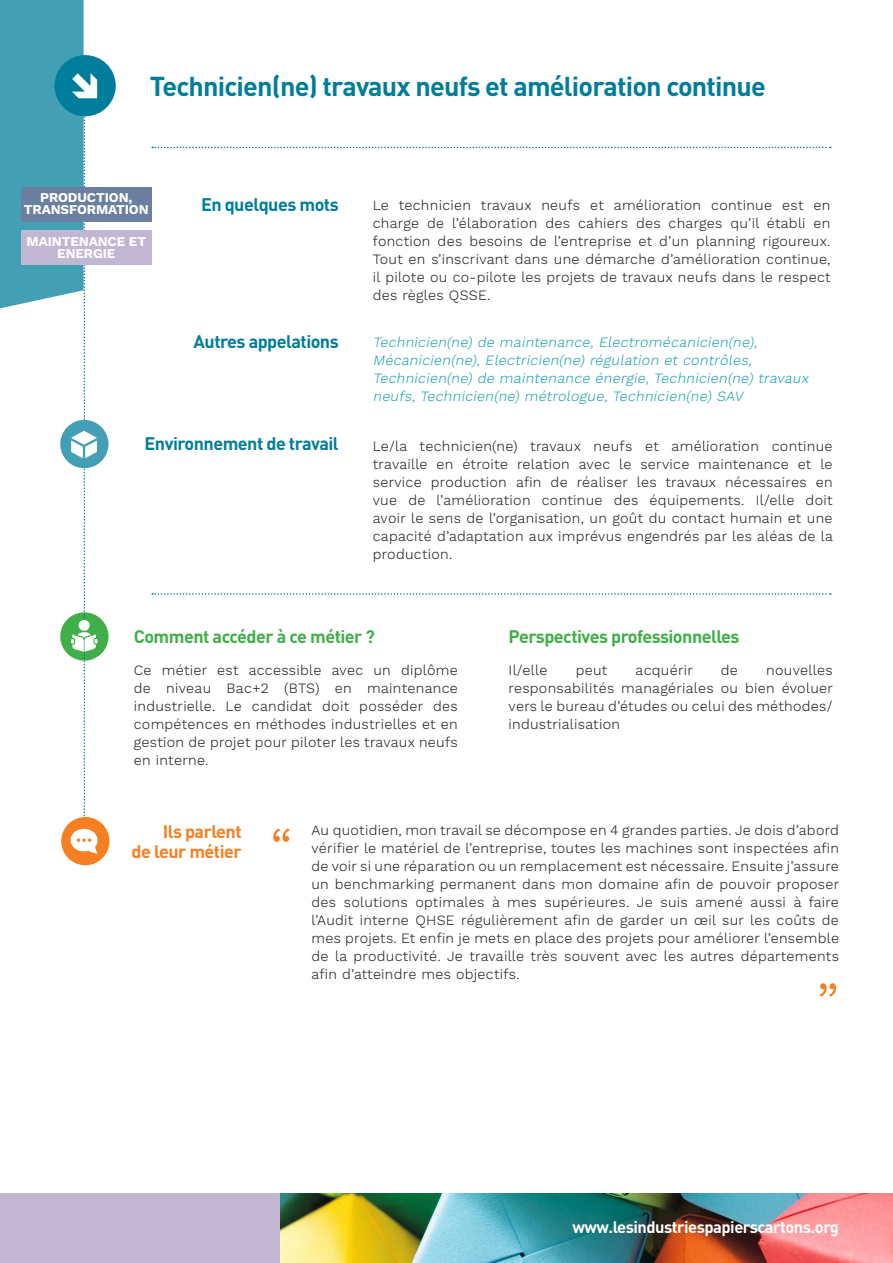
<style>
.page{position:relative;width:893px;height:1263px;background:#fff}
.page>*{position:absolute;margin:0;border:0;box-sizing:border-box;transform-origin:0 0}
.t1{font:300 60px "Work Sans";color:#f67f21}
.t2{font:700 27px "DINOT";letter-spacing:-.03em;color:#007d9b}
.t3{font:700 18px "DINOT";letter-spacing:-.03em;color:#007d9b}
.t4{font:700 18px "DINOT";letter-spacing:-.03em;color:#40ae49}
.t5{font:700 18px "DINOT";letter-spacing:-.03em;color:#f67f21}
.t6{font:700 16.5px "DINOT";letter-spacing:-.03em;color:#fff}
.t7{font:300 14.25px/18px "Work Sans";letter-spacing:.02em;color:#231f20;text-align:justify}
.t8{font:italic 300 14.25px/18px "Work Sans";color:#20a1b2}
.t9{font:700 13.5px/12px "Work Sans";letter-spacing:-.01em;color:#fff;text-align:center}
</style>
<div class="page">
<div style="left:0;top:1193px;width:893px;height:70px;background:#c2b7d2"></div>
<img style="left:281px;top:1193px;width:612px;height:70px">
<div style="left:60px;top:612px;width:48px;height:49px;background:#40ae49;border-radius:50%"></div>
<div style="left:61px;top:817px;width:48px;height:48px;background:#f67f21;border-radius:50%"></div>
<div style="left:60px;top:420px;width:48px;height:48px;background:#43a0b4;border-radius:50%"></div>
<svg style="left:152px;top:147px;width:679px;height:1px"></svg>
<svg style="left:152px;top:593px;width:679px;height:2px"></svg>
<div style="left:21px;top:188px;width:130px;height:34px;background:#6b7fa0"></div>
<div style="left:21px;top:230px;width:130px;height:34px;background:#c2b7d2"></div>
<div style="left:54px;top:55px;width:62px;height:61px;background:#007d9b;border-radius:50%"></div>
<svg style="left:0;top:0;width:98px;height:854px"></svg>
<p class="t2" style="left:150px;top:67px;width:618px">Technicien(ne) travaux neufs et amélioration continue</p>
<p class="t9" style="left:24px;top:192px;width:126px">PRODUCTION,<br>TRANSFORMATION</p>
<p class="t9" style="left:27px;top:236px;width:121px">MAINTENANCE ET<br>ENERGIE</p>
<p class="t3" style="left:201px;top:192px;width:139px">En quelques mots</p>
<p class="t7" style="left:373px;top:197px;width:459px">Le technicien travaux neufs et amélioration continue est en charge de l’élaboration des cahiers des charges qu’il établi en fonction des besoins de l’entreprise et d’un planning rigoureux.<br>Tout en s’inscrivant dans une démarche d’amélioration continue, il pilote ou co-pilote les projets de travaux neufs dans le respect des règles QSSE.</p>
<p class="t3" style="left:194px;top:329px;width:147px">Autres appelations</p>
<p class="t8" style="left:373px;top:333px;width:440px">Technicien(ne) de maintenance, Electromécanicien(ne), Mécanicien(ne), Electricien(ne) régulation et contrôles, Technicien(ne) de maintenance énergie, Technicien(ne) travaux neufs, Technicien(ne) métrologue, Technicien(ne) SAV</p>
<p class="t3" style="left:145px;top:432px;width:196px">Environnement de travail</p>
<p class="t7" style="left:373px;top:437px;width:462px">Le/la technicien(ne) travaux neufs et amélioration continue travaille en étroite relation avec le service maintenance et le service production afin de réaliser les travaux nécessaires en vue de l’amélioration continue des équipements. Il/elle doit avoir le sens de l’organisation, un goût du contact humain et une capacité d’adaptation aux imprévus engendrés par les aléas de la production.</p>
<p class="t4" style="left:134px;top:624px;width:243px">Comment accéder à ce métier ?</p>
<p class="t7" style="left:134px;top:662px;width:325px">Ce métier est accessible avec un diplôme de niveau Bac+2 (BTS) en maintenance industrielle. Le candidat doit posséder des compétences en méthodes industrielles et en gestion de projet pour piloter les travaux neufs en interne.</p>
<p class="t4" style="left:509px;top:624px;width:233px">Perspectives professionnelles</p>
<p class="t7" style="left:509px;top:662px;width:40px">Il/elle</p>
<p class="t7" style="left:576px;top:662px;width:33px">peut</p>
<p class="t7" style="left:636px;top:662px;width:59px">acquérir</p>
<p class="t7" style="left:721px;top:662px;width:19px">de</p>
<p class="t7" style="left:509px;top:662px;width:326px;text-indent:258px">nouvelles responsabilités managériales ou bien évoluer vers le bureau d’études ou celui des méthodes/ industrialisation</p>
<p class="t5" style="left:163px;top:820px;width:80px">Ils parlent</p>
<p class="t5" style="left:132px;top:839px;width:112px">de leur métier</p>
<p class="t1" style="left:270px;top:814px;width:24px">“</p>
<p class="t7" style="left:311px;top:822px;width:529px">Au quotidien, mon travail se décompose en 4 grandes parties. Je dois d’abord vérifier le matériel de l’entreprise, toutes les machines sont inspectées afin de voir si une réparation ou un remplacement est nécessaire. Ensuite j’assure un benchmarking permanent dans mon domaine afin de pouvoir proposer des solutions optimales à mes supérieures. Je suis amené aussi à faire l’Audit interne QHSE régulièrement afin de garder un œil sur les coûts de mes projets. Et enfin je mets en place des projets pour améliorer l’ensemble de la productivité. Je travaille très souvent avec les autres départements afin d’atteindre mes objectifs.</p>
<p class="t1" style="left:816px;top:969px;width:24px">”</p>
<p class="t6" style="left:572px;top:1216px;width:268px">www.lesindustriespapierscartons.org</p>
</div>
